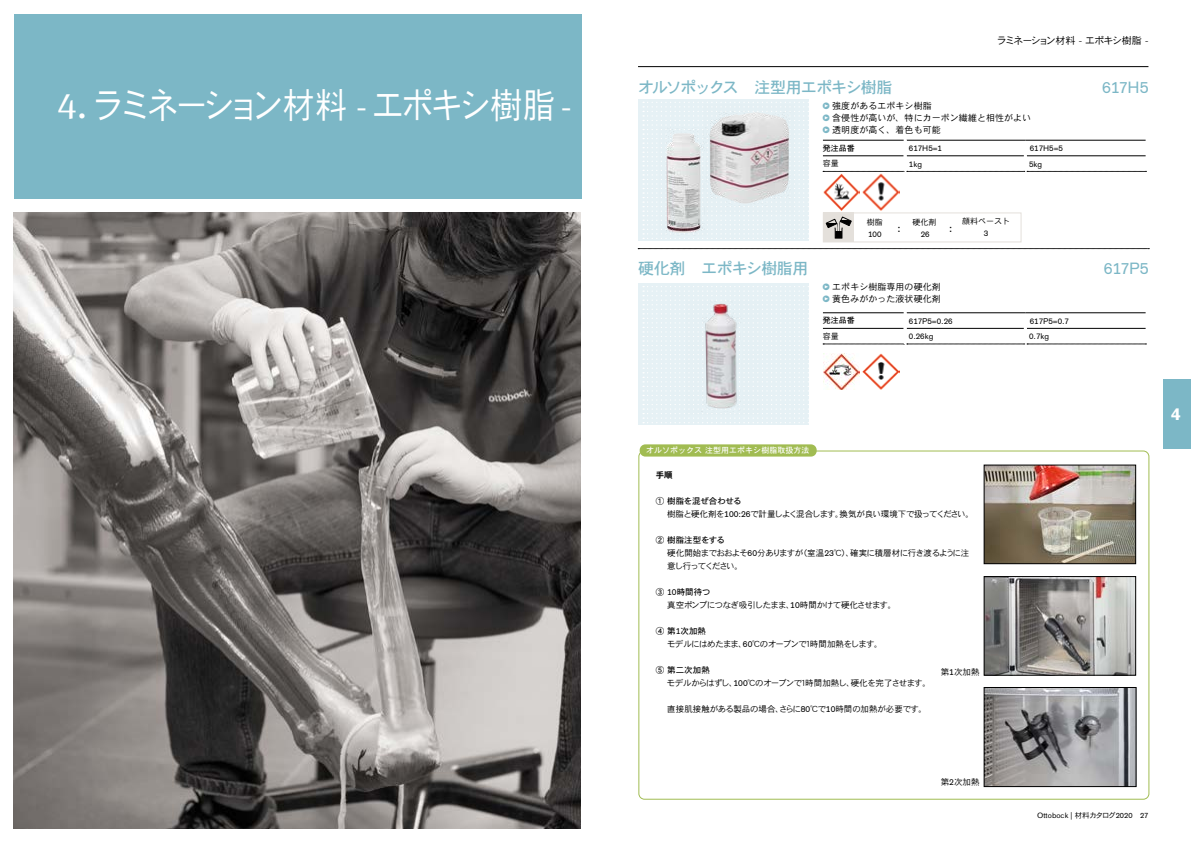
<style>
.page{position:relative;width:1191px;height:842px;background:#fff}
.page>*{position:absolute;margin:0;border:0;box-sizing:border-box;transform-origin:0 0}
.t1{font:36px "DFHS Gothic Std W3";letter-spacing:-.115em;color:#fff;scale:.9 1}
.t2{font:33px "OBO Serif";color:#fff}
.t3{font:700 17px "OBO Sans";color:#fff}
.t4{font:16px "DFHS Gothic Std W5";letter-spacing:-.08em;color:#7cb7c6}
.t5{font:16px "DFHS Gothic Std W5";letter-spacing:-.055em;color:#7cb7c6}
.t6{font:16px "OBO Sans";letter-spacing:-.015em;color:#7cb7c6}
.t7{font:13.4px "DFHS Gothic Std W3";color:#000;scale:.89 1}
.t8{font:10px "DFHS Gothic Std W3";letter-spacing:-.115em;color:#000}
.t9{font:9px "DFHS Gothic Std W3";letter-spacing:.005em;color:#000}
.t10{font:8.5px/13px "DFHS Gothic Std W3";letter-spacing:-.06em;color:#000}
.t11{font:8.5px "DFHS Gothic Std W3";letter-spacing:-.08em;color:#000}
.t12{font:8.5px "DFHS Gothic Std W3";letter-spacing:-.015em;color:#000}
.t13{font:8.5px "DFHS Gothic Std W5";letter-spacing:.005em;color:#000}
.t14{font:8.5px "DFHS Gothic Std W5";letter-spacing:-.03em;color:#000}
.t15{font:8.5px "DFHS Gothic Std W7";color:#000}
.t16{font:8px "OBO Sans";color:#000}
.t17{font:8px "DFHS Gothic Std W5";letter-spacing:.005em;color:#fff}
.t18{font:8px "DFHS Gothic Std W3";letter-spacing:.005em;color:#000}
.t19{font:8px "DFHS Gothic Std W5";color:#000}
.t20{font:7.5px "OBO Sans";letter-spacing:.005em;color:#000}
.s1{font-family:"DFHS Gothic Std W5"}
.s2{font-family:"OBO Serif"}
.s3{font-family:"OBO Serif";font-weight:700;color:#7cb7c6}
.s4{font-family:"OBO Sans"}
.s5{font-family:"DFHS Gothic Std W3"}
</style>
<div class="page">
<hr style="left:638px;top:66px;width:510px;height:1px;background:#000">
<div style="left:638px;top:99px;width:170px;height:142px;background:#e6f1f5"></div>
<svg style="left:643px;top:102px;width:161px;height:137px"></svg>
<div style="left:1162px;top:379px;width:29px;height:69px;background:#7cb7c6"></div>
<div style="left:14px;top:14px;width:567px;height:184px;background:#7cb7c6"></div>
<div style="left:638px;top:283px;width:170px;height:142px;background:#e6f1f5"></div>
<svg style="left:643px;top:286px;width:161px;height:137px"></svg>
<img style="left:823px;top:353px;width:37px;height:37px">
<img style="left:862px;top:174px;width:37px;height:37px">
<hr style="left:823px;top:156px;width:80px;height:1px;background:#000">
<hr style="left:906px;top:140px;width:119px;height:1px;background:#000">
<hr style="left:1025px;top:140px;width:120px;height:1px;background:#000">
<hr style="left:906px;top:156px;width:118px;height:1px;background:#000">
<hr style="left:1027px;top:156px;width:118px;height:1px;background:#000">
<svg style="left:823px;top:171px;width:323px;height:1px"></svg>
<hr style="left:823px;top:140px;width:80px;height:1px;background:#000">
<img style="left:703px;top:105px;width:91px;height:109px">
<div style="left:823px;top:213px;width:198px;height:29px;border:1px solid #e4e0db"></div>
<div style="left:823px;top:213px;width:31px;height:29px;background:#e4e0db"></div>
<svg style="left:825px;top:217px;width:26px;height:21px"></svg>
<img style="left:659px;top:127px;width:48px;height:108px">
<hr style="left:823px;top:328px;width:80px;height:1px;background:#000">
<hr style="left:906px;top:312px;width:119px;height:1px;background:#000">
<hr style="left:1025px;top:312px;width:120px;height:1px;background:#000">
<hr style="left:906px;top:328px;width:118px;height:1px;background:#000">
<hr style="left:1027px;top:328px;width:118px;height:1px;background:#000">
<svg style="left:823px;top:344px;width:323px;height:1px"></svg>
<hr style="left:823px;top:312px;width:80px;height:1px;background:#000">
<img style="left:687px;top:300px;width:72px;height:114px">
<img style="left:986px;top:467px;width:147px;height:95px">
<div style="left:984px;top:465px;width:151px;height:99px;border:1px solid #000"></div>
<img style="left:986px;top:578px;width:147px;height:95px">
<div style="left:984px;top:576px;width:151px;height:99px;border:1px solid #000"></div>
<img style="left:986px;top:689px;width:148px;height:96px">
<div style="left:984px;top:687px;width:152px;height:100px;border:1px solid #000"></div>
<div style="left:639px;top:444px;width:177px;height:13px;background:#a1bc52;border-radius:6px"></div>
<img style="left:862px;top:353px;width:37px;height:37px">
<img style="left:823px;top:174px;width:37px;height:37px">
<img style="left:13px;top:213px;width:567px;height:615px">
<svg style="left:638px;top:248px;width:511px;height:1px"></svg>
<h2 class="t2" style="left:130px;top:79px;width:76px">2 | <span class="s1">膝</span></h2>
<h1 class="t1" style="left:57px;top:85px;width:573px"><span class="s2">4.</span> ラミネーション材料 - エポキシ樹脂 -</h1>
<p class="t8" style="left:996px;top:35px;width:153px">ラミネーション材料 - エポキシ樹脂 -</p>
<h3 class="t4" style="left:638px;top:78px;width:256px">オルソポックス　注型用エポキシ樹脂</h3>
<h3 class="t6" style="left:1102px;top:78px;width:48px">617H5</h3>
<p class="t9" style="left:822px;top:100px;width:111px"><span class="s3">•</span> 強度があるエポキシ樹脂</p>
<p class="t9" style="left:822px;top:112px;width:210px"><span class="s3">•</span> 含侵性が高いが、特にカーボン繊維と相性がよい</p>
<p class="t9" style="left:822px;top:124px;width:120px"><span class="s3">•</span> 透明度が高く、着色も可能</p>
<p class="t19" style="left:823px;top:143px;width:33px">発注品番</p>
<p class="t16" style="left:909px;top:144px;width:35px">617H5=1</p>
<p class="t16" style="left:1029px;top:144px;width:35px">617H5=5</p>
<p class="t18" style="left:823px;top:159px;width:17px">容量</p>
<p class="t16" style="left:909px;top:159px;width:15px">1kg</p>
<p class="t16" style="left:1029px;top:159px;width:15px">5kg</p>
<p class="t18" style="left:866px;top:218px;width:18px">樹脂</p>
<p class="t16" style="left:868px;top:229px;width:34px">100 <sup>:</sup></p>
<p class="t18" style="left:912px;top:218px;width:26px">硬化剤</p>
<p class="t16" style="left:920px;top:229px;width:10px">26</p>
<h3 class="t7" style="left:949px;top:220px;width:4px">:</h3>
<p class="t18" style="left:962px;top:217px;width:50px">顔料ペースト</p>
<p class="t16" style="left:984px;top:229px;width:6px">3</p>
<h3 class="t5" style="left:638px;top:259px;width:171px">硬化剤　エポキシ樹脂用</h3>
<h3 class="t6" style="left:1104px;top:259px;width:46px">617P5</h3>
<p class="t9" style="left:822px;top:282px;width:120px"><span class="s3">•</span> エポキシ樹脂専用の硬化剤</p>
<p class="t9" style="left:822px;top:294px;width:120px"><span class="s3">•</span> 黄色みがかった液状硬化剤</p>
<p class="t19" style="left:823px;top:316px;width:33px">発注品番</p>
<p class="t16" style="left:909px;top:316px;width:45px">617P5=0.26</p>
<p class="t16" style="left:1029px;top:316px;width:41px">617P5=0.7</p>
<p class="t18" style="left:823px;top:332px;width:17px">容量</p>
<p class="t16" style="left:909px;top:332px;width:26px">0.26kg</p>
<p class="t16" style="left:1029px;top:332px;width:22px">0.7kg</p>
<p class="t17" style="left:646px;top:446px;width:165px">オルソポックス 注型用エポキシ樹脂取扱方法</p>
<p class="t15" style="left:656px;top:471px;width:19px">手順</p>
<p class="t14" style="left:656px;top:497px;width:87px">① 樹脂を混ぜ合わせる</p>
<p class="t10" style="left:667px;top:508px;width:308px">樹脂と硬化剤を<span class="s4">100:26</span>で計量しよく混合します。換気が良い環境下で扱ってください。</p>
<p class="t13" style="left:656px;top:536px;width:71px">② 樹脂注型をする</p>
<p class="t10" style="left:667px;top:547px;width:303px">硬化開始までおおよそ<span class="s4">60</span>分ありますが（室温<span class="s4">23</span>℃）、確実に積層材に行き渡るように注意し行ってください。</p>
<p class="t13" style="left:656px;top:588px;width:56px">③ <span class="s4">10</span>時間待つ</p>
<p class="t10" style="left:667px;top:599px;width:230px">真空ポンプにつなぎ吸引したまま、<span class="s4">10</span>時間かけて硬化させます。</p>
<p class="t13" style="left:656px;top:627px;width:52px">④ 第<span class="s4">1</span>次加熱</p>
<p class="t10" style="left:667px;top:638px;width:217px">モデルにはめたまま、<span class="s4">60</span>℃のオーブンで１時間加熱をします。</p>
<p class="t13" style="left:656px;top:666px;width:56px">⑤ 第二次加熱</p>
<p class="t11" style="left:667px;top:679px;width:265px">モデルからはずし、<span class="s4">100</span>℃のオーブンで１時間加熱し、硬化を完了させます。</p>
<p class="t12" style="left:667px;top:705px;width:261px">直接肌接触がある製品の場合、さらに<span class="s4">80</span>℃で<span class="s4">10</span>時間の加熱が必要です。</p>
<p class="t10" style="left:940px;top:666px;width:40px">第<span class="s4">1</span>次加熱</p>
<p class="t10" style="left:940px;top:775px;width:40px">第<span class="s4">2</span>次加熱</p>
<h3 class="t3" style="left:1171px;top:405px;width:11px">4</h3>
<p class="t20" style="left:1037px;top:811px;width:113px">Ottobock | <span class="s5">材料カタログ</span>2020 27</p>
</div>
